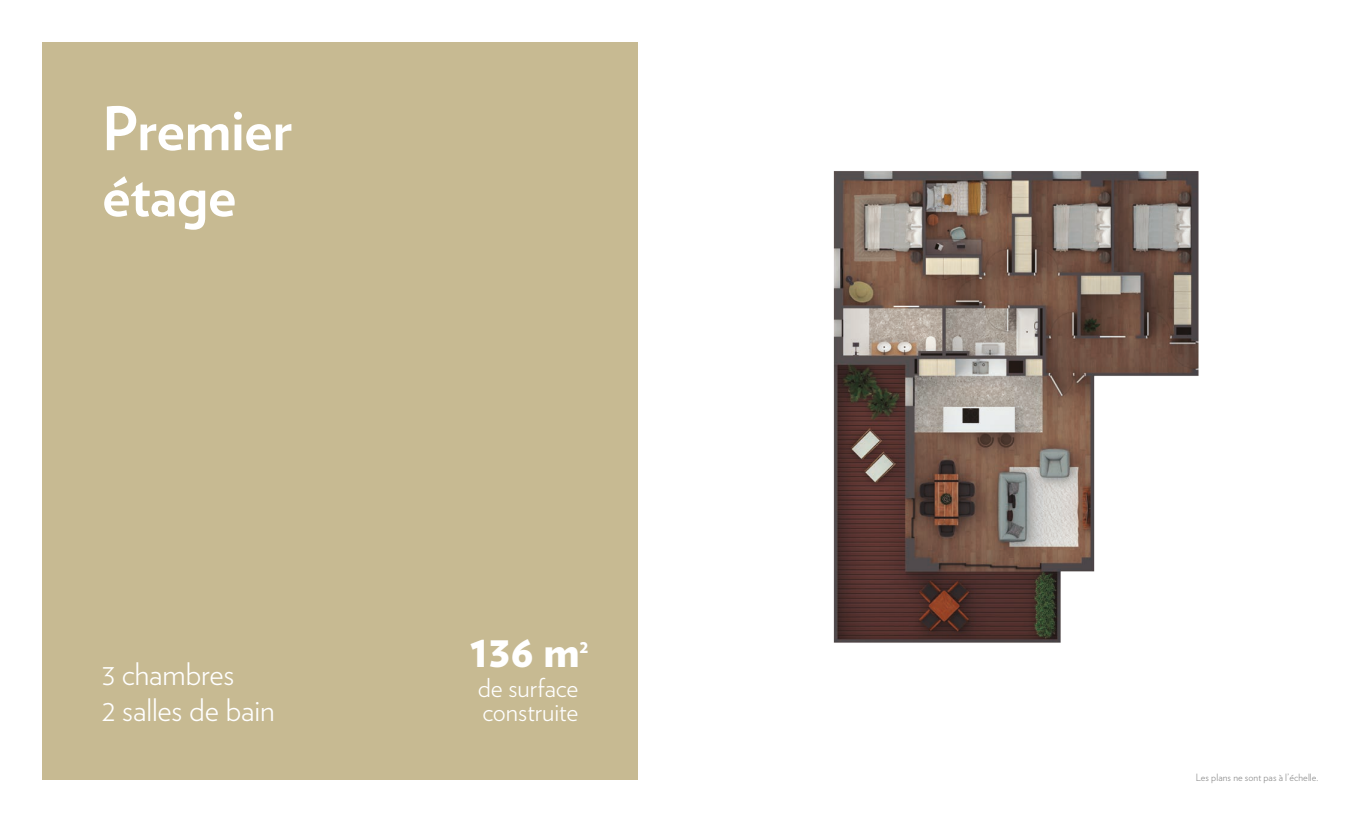
<style>
.page{position:relative;width:1361px;height:823px;background:#fff}
.page>*{position:absolute;margin:0;border:0;box-sizing:border-box;transform-origin:0 0}
.TÍTOLS_-_Blanc{font:700 60px/66px "Verlag";letter-spacing:-.01em;color:#fff}
.t1{font:900 45.2px "Verlag";color:#fff}
.t2{font:300 31px "Verlag";letter-spacing:-.005em;color:#fff}
.t3{font:300 26px/24px "Verlag";letter-spacing:-.005em;color:#fff}
.t4{font:900 18.4px "Verlag";color:#fff}
.t5{font:300 10px "Verlag";letter-spacing:.01em;color:#878787}
</style>
<div class="page">
<div style="left:43px;top:43px;width:595px;height:737px;background:#c7ba92"></div>
<img style="left:833px;top:171px;width:366px;height:472px">
<p class="TÍTOLS_-_Blanc" style="left:102px;top:92px;width:192px">Premier étage</p>
<p class="t2" style="left:102px;top:650px;width:134px">3 chambres</p>
<p class="t2" style="left:102px;top:686px;width:174px">2 salles de bain</p>
<p class="t1" style="left:470px;top:612px;width:111px">136 m</p>
<p class="t4" style="left:579px;top:631px;width:11px">2</p>
<p class="t3" style="left:478px;top:673px;width:102px">de surface construite</p>
<p class="t5" style="left:1195px;top:770px;width:124px">Les plans ne sont pas à l’échelle.</p>
</div>
